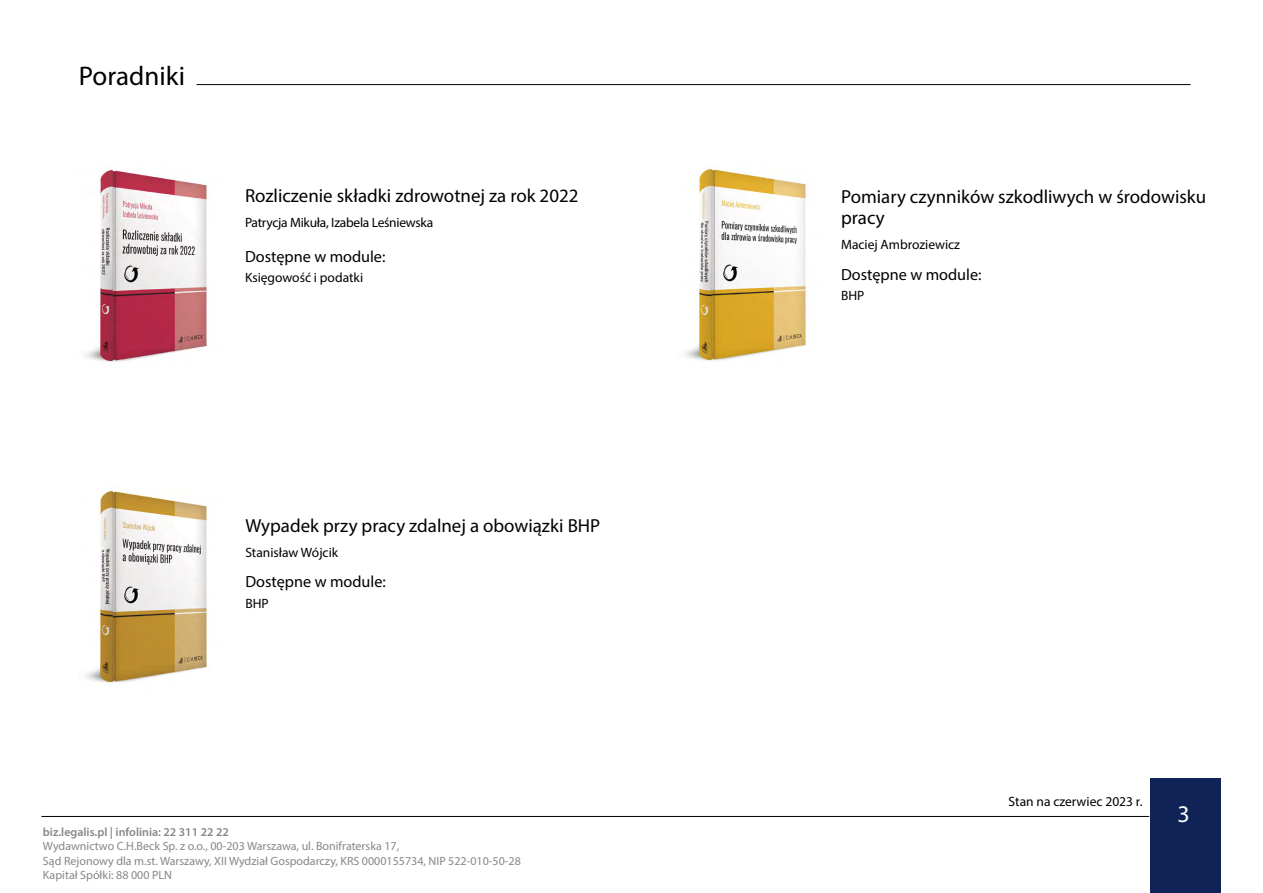
<style>
.page{position:relative;width:1263px;height:893px;background:#fff}
.page>*{position:absolute;margin:0;border:0;box-sizing:border-box;transform-origin:0 0}
.t1{font:27px "Myriad Pro";color:#000}
.t2{font:24px "Myriad Pro";color:#fff}
.t3{font:18.9px/21px "Myriad Pro";color:#000}
.t4{font:16.2px "Myriad Pro";color:#000}
.t5{font:13.5px "Myriad Pro";color:#000}
.t6{font:13.5px "Myriad Pro";letter-spacing:-.02em;color:#000}
.t7{font:12px/14.4px "Myriad Pro";color:#878787}
.t8{font:600 12px "Myriad Pro";color:#878787}
</style>
<div class="page">
<hr style="left:41px;top:816px;width:1108px;height:1px;background:#000">
<div style="left:1150px;top:779px;width:70px;height:114px;background:#0f2356"></div>
<hr style="left:197px;top:84px;width:993px;height:1px;background:#000">
<img style="left:84px;top:170px;width:124px;height:193px">
<img style="left:684px;top:169px;width:123px;height:192px">
<img style="left:85px;top:491px;width:122px;height:193px">
<h1 class="t1" style="left:79px;top:59px;width:108px">Poradniki</h1>
<h3 class="t3" style="left:245px;top:185px;width:335px">Rozliczenie składki zdrowotnej za rok 2022</h3>
<p class="t6" style="left:245px;top:214px;width:190px">Patrycja Mikuła, Izabela Leśniewska</p>
<h3 class="t4" style="left:245px;top:246px;width:142px">Dostępne w module:</h3>
<p class="t5" style="left:245px;top:269px;width:120px">Księgowość i podatki</p>
<h3 class="t3" style="left:245px;top:514px;width:356px">Wypadek przy pracy zdalnej a obowiązki BHP</h3>
<p class="t5" style="left:245px;top:544px;width:94px">Stanisław Wójcik</p>
<h3 class="t4" style="left:245px;top:572px;width:142px">Dostępne w module:</h3>
<p class="t5" style="left:245px;top:595px;width:25px">BHP</p>
<p class="t8" style="left:43px;top:824px;width:187px">biz.legalis.pl | infolinia: 22 311 22 22</p>
<p class="t7" style="left:43px;top:839px;width:479px">Wydawnictwo C.H.Beck Sp. z o.o., 00-203 Warszawa, ul. Bonifraterska 17,<br>Sąd Rejonowy dla m.st. Warszawy, XII Wydział Gospodarczy, KRS 0000155734, NIP 522-010-50-28<br>Kapitał Spółki: 88 000 PLN</p>
<h3 class="t3" style="left:841px;top:186px;width:367px">Pomiary czynników szkodliwych w środowisku pracy</h3>
<p class="t5" style="left:841px;top:237px;width:120px">Maciej Ambroziewicz</p>
<h3 class="t4" style="left:841px;top:264px;width:142px">Dostępne w module:</h3>
<p class="t5" style="left:841px;top:287px;width:25px">BHP</p>
<p class="t5" style="left:1008px;top:793px;width:135px">Stan na czerwiec 2023 r.</p>
<h2 class="t2" style="left:1177px;top:799px;width:14px">3</h2>
</div>
